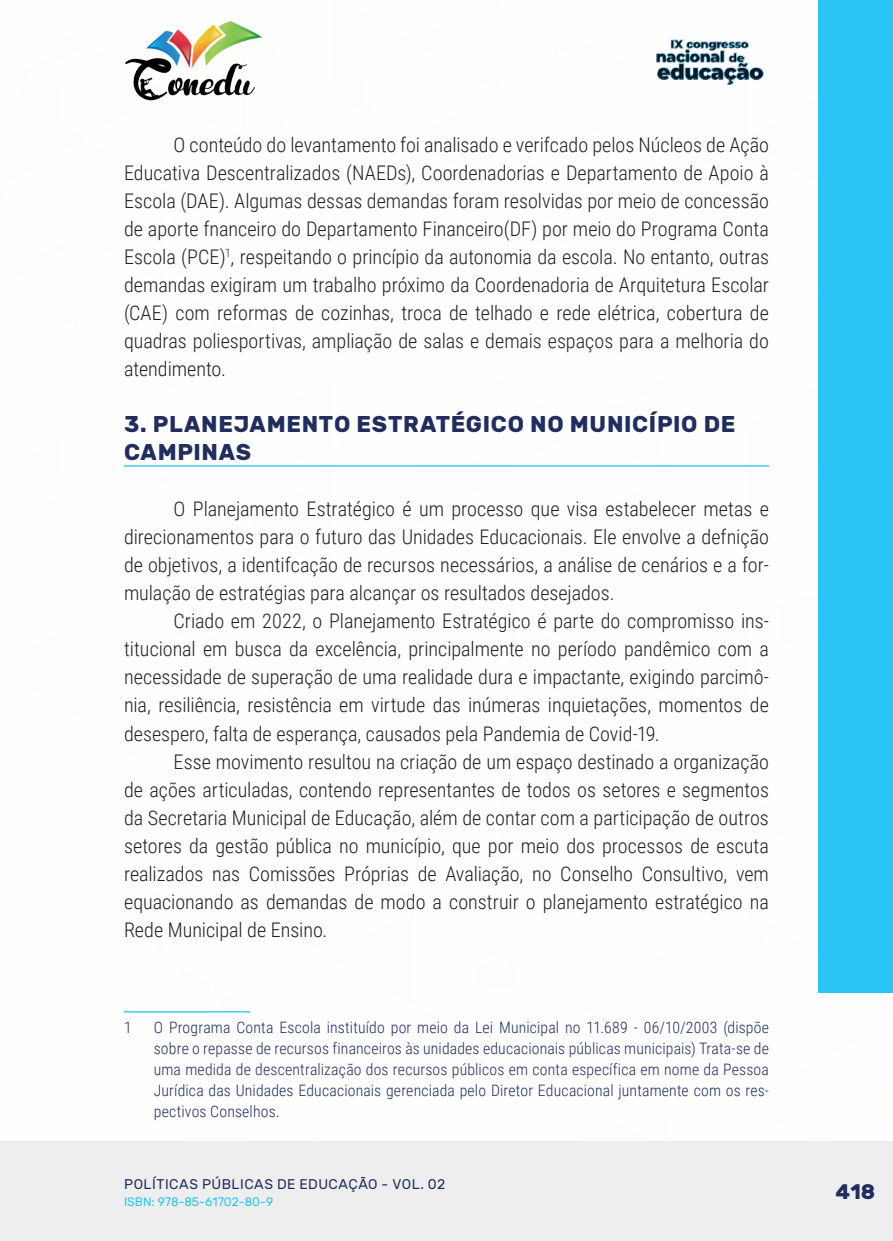
<style>
.page{position:relative;width:893px;height:1241px;background:#fff}
.page>*{position:absolute;margin:0;border:0;box-sizing:border-box;transform-origin:0 0}
._10_SUBTITULO{font:700 22.75px/28px "Rubik";letter-spacing:.03em;color:#202d5e}
.t1{font:700 21px "Rubik";color:#202d5e}
._9_CORPO{font:300 20.12px/28px "Roboto Condensed";color:#231f20;text-align:justify}
._24_RODAPE{font:300 15.75px/21px "Roboto Condensed";letter-spacing:.01em;color:#202d5e;text-align:justify}
.t2{font:14px "Rubik";letter-spacing:.035em;color:#202d5e}
.t3{font:12.25px "Rubik";color:#29c4f3}
</style>
<div class="page">
<div style="left:0;top:1141px;width:893px;height:99px;background:#eeeeef"></div>
<div style="left:819px;top:0;width:74px;height:992px;background:#29c4f3"></div>
<img style="left:125px;top:20px;width:137px;height:81px">
<img style="left:656px;top:39px;width:108px;height:46px">
<hr style="left:124px;top:465px;width:645px;height:1px;background:#29c4f3">
<hr style="left:124px;top:1010px;width:126px;height:2px;background:#29c4f3">
<p class="_9_CORPO" style="left:124px;top:130px;width:646px;text-indent:50px">O conteúdo do levantamento foi analisado e verifcado pelos Núcleos de Ação Educativa Descentralizados (NAEDs), Coordenadorias e Departamento de Apoio à Escola (DAE). Algumas dessas demandas foram resolvidas por meio de concessão de aporte fnanceiro do Departamento Financeiro(DF) por meio do Programa Conta Escola (PCE)<sup>1</sup>, respeitando o princípio da autonomia da escola. No entanto, outras demandas exigiram um trabalho próximo da Coordenadoria de Arquitetura Escolar (CAE) com reformas de cozinhas, troca de telhado e rede elétrica, cobertura de quadras poliesportivas, ampliação de salas e demais espaços para a melhoria do atendimento.</p>
<p class="_10_SUBTITULO" style="left:124px;top:411px;width:613px">3. PLANEJAMENTO ESTRATÉGICO NO MUNICÍPIO DE<br>CAMPINAS</p>
<p class="_9_CORPO" style="left:124px;top:494px;width:646px;text-indent:50px">O Planejamento Estratégico é um processo que visa estabelecer metas e direcionamentos para o futuro das Unidades Educacionais. Ele envolve a defnição de objetivos, a identifcação de recursos necessários, a análise de cenários e a for&shy;mulação de estratégias para alcançar os resultados desejados.</p>
<p class="_9_CORPO" style="left:124px;top:606px;width:646px;text-indent:50px">Criado em 2022, o Planejamento Estratégico é parte do compromisso ins&shy;titucional em busca da excelência, principalmente no período pandêmico com a necessidade de superação de uma realidade dura e impactante, exigindo parcimô&shy;nia, resiliência, resistência em virtude das inúmeras inquietações, momentos de desespero, falta de esperança, causados pela Pandemia de Covid-19.</p>
<p class="_9_CORPO" style="left:124px;top:746px;width:646px;text-indent:50px">Esse movimento resultou na criação de um espaço destinado a organização de ações articuladas, contendo representantes de todos os setores e segmentos da Secretaria Municipal de Educação, além de contar com a participação de outros setores da gestão pública no município, que por meio dos processos de escuta realizados nas Comissões Próprias de Avaliação, no Conselho Consultivo, vem equacionando as demandas de modo a construir o planejamento estratégico na Rede Municipal de Ensino.</p>
<p class="_24_RODAPE" style="left:124px;top:1015px;width:9px">1</p>
<p class="_24_RODAPE" style="left:154px;top:1015px;width:617px">O Programa Conta Escola instituído por meio da Lei Municipal no 11.689 - 06/10/2003 (dispõe sobre o repasse de recursos financeiros às unidades educacionais públicas municipais) Trata-se de uma medida de descentralização dos recursos públicos em conta específica em nome da Pessoa Jurídica das Unidades Educacionais gerenciada pelo Diretor Educacional juntamente com os res&shy;pectivos Conselhos.</p>
<p class="t2" style="left:124px;top:1175px;width:323px">POLÍTICAS PÚBLICAS DE EDUCAÇÃO - VOL. 02</p>
<p class="t3" style="left:124px;top:1194px;width:151px">ISBN: 978-85-61702-80-9</p>
<p class="t1" style="left:836px;top:1179px;width:41px">418</p>
</div>
